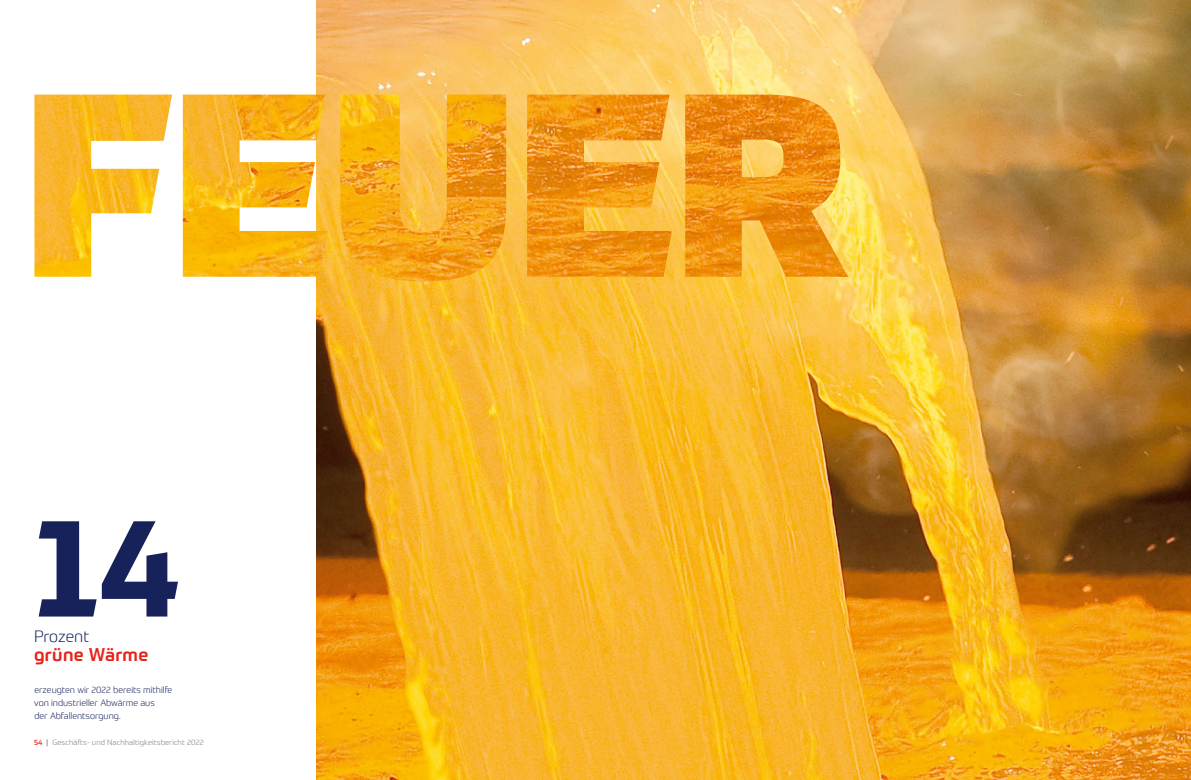
<style>
.page{position:relative;width:1191px;height:780px;background:#fff}
.page>*{position:absolute;margin:0;border:0;box-sizing:border-box;transform-origin:0 0}
.t1{font:700 140px "Prometo";color:#162259}
.t2{font:500 18px "Prometo";letter-spacing:.02em;color:#e5231b}
.t3{font:300 16px "Prometo";letter-spacing:-.005em;color:#162259}
.t4{font:300 9px/13px "Prometo";color:#162259}
.t5{font:300 7.5px "Prometo";letter-spacing:.02em;color:#7c7b7b}
.s1{font-weight:400;color:#e5231b}
.s2{font-weight:400}
</style>
<div class="page">
<img style="left:316px;top:0;width:875px;height:780px">
<img style="left:34px;top:95px;width:814px;height:186px">
<h1 class="t1" style="left:34px;top:479px;width:147px">14</h1>
<h3 class="t3" style="left:34px;top:626px;width:57px">Prozent</h3>
<h2 class="t2" style="left:34px;top:643px;width:116px">grüne Wärme</h2>
<p class="t4" style="left:34px;top:683px;width:140px">erzeugten wir 2022 bereits mithilfe von industrieller Abwärme aus<br>der Abfallentsorgung.</p>
<p class="t5" style="left:34px;top:737px;width:171px"><span class="s1">54</span> <span class="s2">|</span> Geschäfts- und Nachhaltigkeitsbericht 2022</p>
</div>
